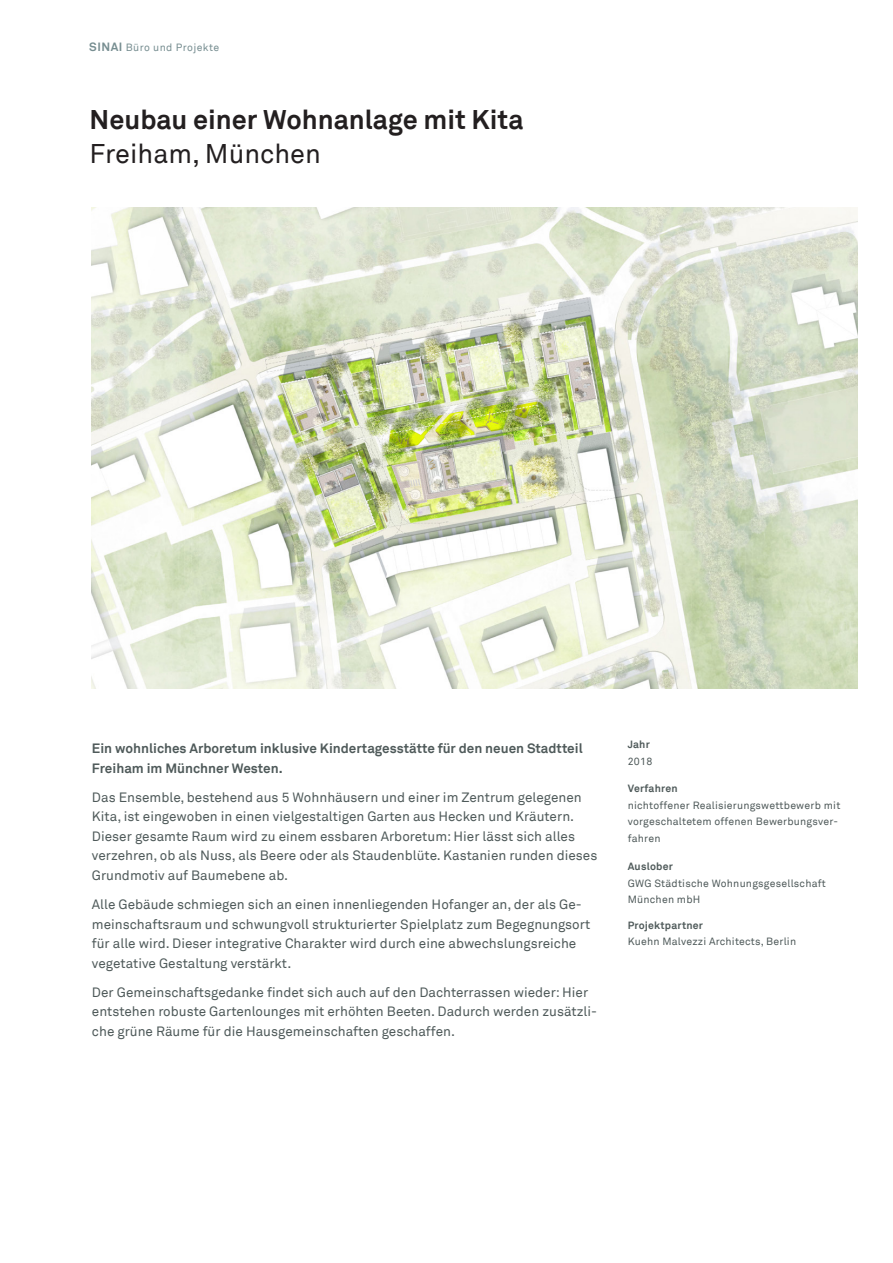
<style>
.page{position:relative;width:893px;height:1263px;background:#fff}
.page>*{position:absolute;margin:0;border:0;box-sizing:border-box;transform-origin:0 0}
.t1{font:700 27px "Akkurat TT";color:#231f20}
.t2{font:27px "Akkurat TT";color:#231f20}
.t3{font:13.5px/19.5px "Akkurat TT";color:#4f5a5a}
.t4{font:700 13.5px/19.5px "Akkurat TT";color:#4f5a5a}
.t5{font:10.5px/16.5px "Akkurat TT";letter-spacing:.02em;color:#4f5a5a}
.t6{font:700 10.5px "Akkurat TT";letter-spacing:.02em;color:#4f5a5a}
.t7{font:10.5px "Akkurat TT";letter-spacing:.04em;color:#778e91}
.s1{font-weight:700;font-size:12px}
</style>
<div class="page">
<img style="left:92px;top:208px;width:765px;height:481px">
<p class="t7" style="left:89px;top:41px;width:131px"><span class="s1">SINAI</span> Büro und Projekte</p>
<h1 class="t1" style="left:90px;top:103px;width:435px">Neubau einer Wohnanlage mit Kita</h1>
<h1 class="t2" style="left:90px;top:138px;width:233px">Freiham, München</h1>
<p class="t4" style="left:92px;top:738px;width:492px">Ein wohnliches Arboretum inklusive Kindertagesstätte für den neuen Stadtteil<br>Freiham im Münchner Westen.</p>
<p class="t3" style="left:92px;top:787px;width:507px">Das Ensemble, bestehend aus 5 Wohnhäusern und einer im Zentrum gelegenen Kita, ist eingewoben in einen vielgestaltigen Garten aus Hecken und Kräutern.<br>Dieser gesamte Raum wird zu einem essbaren Arboretum: Hier lässt sich alles verzehren, ob als Nuss, als Beere oder als Staudenblüte. Kastanien runden dieses Grundmotiv auf Baumebene ab.</p>
<p class="t3" style="left:92px;top:895px;width:500px">Alle Gebäude schmiegen sich an einen innenliegenden Hofanger an, der als Ge&shy;meinschaftsraum und schwungvoll strukturierter Spielplatz zum Begegnungsort für alle wird. Dieser integrative Charakter wird durch eine abwechslungsreiche vegetative Gestaltung verstärkt.</p>
<p class="t3" style="left:92px;top:982px;width:506px">Der Gemeinschaftsgedanke findet sich auch auf den Dachterrassen wieder: Hier entstehen robuste Gartenlounges mit erhöhten Beeten. Dadurch werden zusätzli&shy;che grüne Räume für die Hausgemeinschaften geschaffen.</p>
<p class="t6" style="left:628px;top:738px;width:24px">Jahr</p>
<p class="t5" style="left:628px;top:753px;width:26px">2018</p>
<p class="t6" style="left:628px;top:782px;width:51px">Verfahren</p>
<p class="t5" style="left:628px;top:797px;width:214px">nichtoffener Realisierungswettbewerb mit vorgeschaltetem offenen Bewerbungsver&shy;fahren</p>
<p class="t6" style="left:628px;top:860px;width:47px">Auslober</p>
<p class="t5" style="left:628px;top:875px;width:200px">GWG Städtische Wohnungsgesellschaft<br>München mbH</p>
<p class="t6" style="left:628px;top:918px;width:77px">Projektpartner</p>
<p class="t5" style="left:628px;top:933px;width:170px">Kuehn Malvezzi Architects, Berlin</p>
</div>
